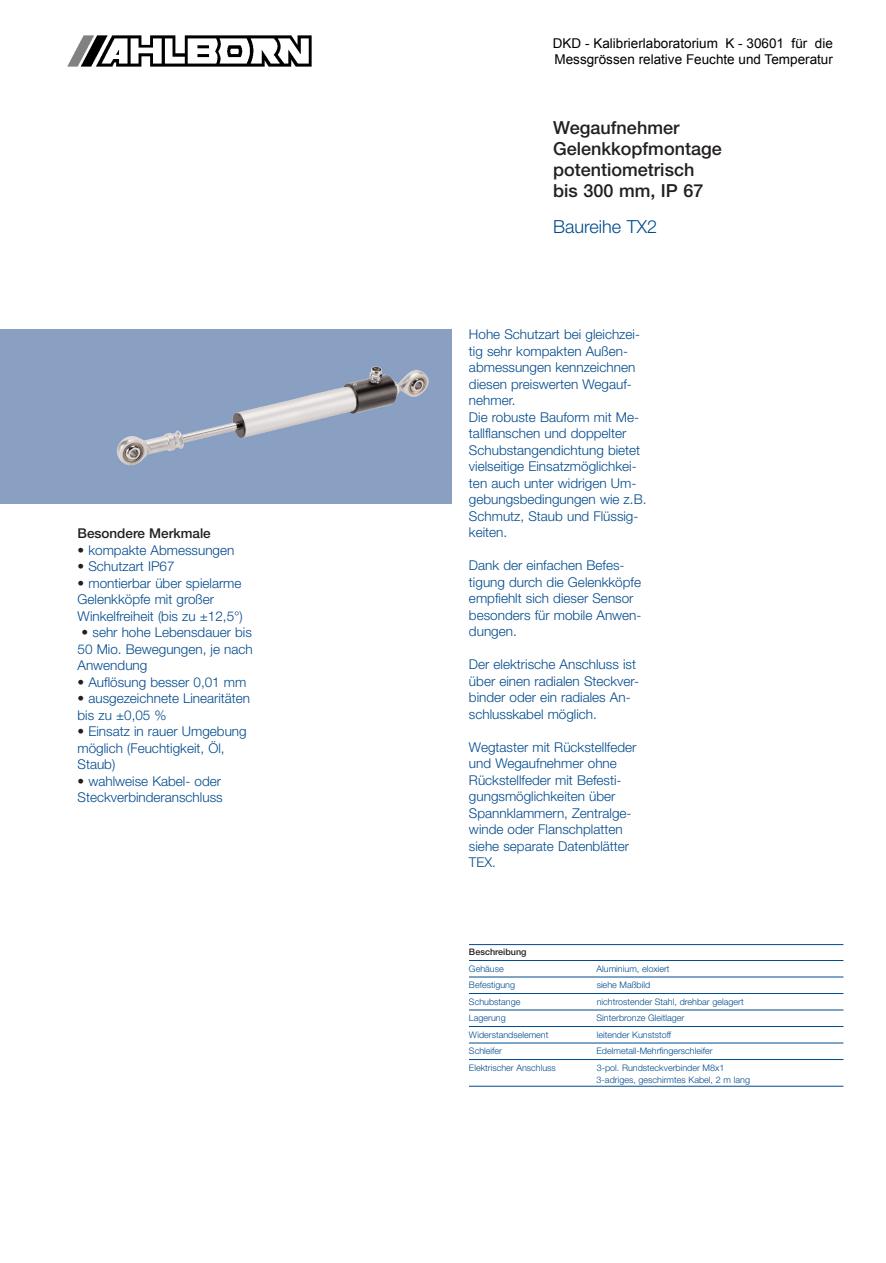
<style>
.page{position:relative;width:886px;height:1263px;background:#fff}
.page>*{position:absolute;margin:0;border:0;box-sizing:border-box;transform-origin:0 0}
.t1{font:500 18px/21px "Helvetica Neue";color:#231f20}
.t2{font:300 18px "Helvetica Neue";color:#004a8d}
.t3{font:300 13.5px/16.5px "Helvetica Neue";color:#004a8d}
.t4{font:13.5px/15.6px "Arial";color:#000}
.t5{font:500 13.5px "Helvetica Neue";color:#231f20}
.t6{font:300 9px/12px "Helvetica Neue";color:#004a8d}
.t7{font:500 9px "Helvetica Neue";color:#231f20}
.s1{color:#231f20}
</style>
<div class="page">
<hr style="left:469px;top:944px;width:374px;height:1px;background:#004a8d">
<hr style="left:469px;top:960px;width:374px;height:1px;background:#004a8d">
<hr style="left:469px;top:977px;width:374px;height:1px;background:#004a8d">
<hr style="left:469px;top:993px;width:374px;height:1px;background:#004a8d">
<hr style="left:469px;top:1010px;width:374px;height:1px;background:#004a8d">
<hr style="left:469px;top:1026px;width:374px;height:1px;background:#004a8d">
<hr style="left:469px;top:1043px;width:374px;height:1px;background:#004a8d">
<hr style="left:469px;top:1059px;width:374px;height:1px;background:#004a8d">
<hr style="left:469px;top:1086px;width:374px;height:1px;background:#004a8d">
<img style="left:0;top:337px;width:451px;height:146px">
<img style="left:67px;top:36px;width:245px;height:30px">
<p class="t5" style="left:77px;top:529px;width:135px">Besondere Merkmale</p>
<p class="t3" style="left:77px;top:541px;width:158px"><span class="s1">•</span> kompakte Abmessungen</p>
<p class="t3" style="left:77px;top:558px;width:99px"><span class="s1">•</span> Schutzart IP67</p>
<p class="t3" style="left:77px;top:574px;width:167px"><span class="s1">•</span> montierbar über spielarme<br>Gelenkköpfe mit großer<br>Winkelfreiheit (bis zu ±12,5°)</p>
<p class="t3" style="left:77px;top:624px;width:177px;text-align:justify;text-indent:4px"><span class="s1">•</span> sehr hohe Lebensdauer bis 50 Mio. Bewegungen, je nach Anwendung</p>
<p class="t3" style="left:77px;top:673px;width:170px"><span class="s1">•</span> Auflösung besser 0,01 mm</p>
<p class="t3" style="left:77px;top:690px;width:174px"><span class="s1">•</span> ausgezeichnete Linearitäten bis zu ±0,05 %</p>
<p class="t3" style="left:77px;top:723px;width:171px"><span class="s1">•</span> Einsatz in rauer Umgebung möglich (Feuchtigkeit, Öl,<br>Staub)</p>
<p class="t3" style="left:77px;top:772px;width:147px"><span class="s1">•</span> wahlweise Kabel- oder<br>Steckverbinderanschluss</p>
<p class="t4" style="left:552px;top:36px;width:281px">DKD - Kalibrierlaboratorium K - 30601 für die<br>Messgrössen relative Feuchte und Temperatur</p>
<h1 class="t1" style="left:553px;top:119px;width:170px">Wegaufnehmer<br>Gelenkkopfmontage potentiometrisch bis 300 mm, IP 67</h1>
<h1 class="t2" style="left:553px;top:216px;width:105px">Baureihe TX2</h1>
<p class="t3" style="left:469px;top:326px;width:179px">Hohe Schutzart bei gleichzei&shy;tig sehr kompakten Außen&shy;abmessungen kennzeichnen diesen preiswerten Wegauf&shy;nehmer.<br>Die robuste Bauform mit Me&shy;tallflanschen und doppelter<br>Schubstangendichtung bietet vielseitige Einsatzmöglichkei&shy;ten auch unter widrigen Um&shy;gebungsbedingungen wie z.B.<br>Schmutz, Staub und Flüssig&shy;keiten.</p>
<p class="t3" style="left:469px;top:557px;width:174px">Dank der einfachen Befes&shy;tigung durch die Gelenkköpfe empfiehlt sich dieser Sensor besonders für mobile Anwen&shy;dungen.</p>
<p class="t3" style="left:469px;top:656px;width:171px">Der elektrische Anschluss ist über einen radialen Steckver&shy;binder oder ein radiales An&shy;schlusskabel möglich.</p>
<p class="t3" style="left:469px;top:738px;width:169px">Wegtaster mit Rückstellfeder und Wegaufnehmer ohne<br>Rückstellfeder mit Befesti&shy;gungsmöglichkeiten über<br>Spannklammern, Zentralge&shy;winde oder Flanschplatten siehe separate Datenblätter<br>TEX.</p>
<p class="t7" style="left:469px;top:949px;width:59px">Beschreibung</p>
<p class="t6" style="left:469px;top:962px;width:36px">Gehäuse</p>
<p class="t6" style="left:596px;top:962px;width:74px">Aluminium, eloxiert</p>
<p class="t6" style="left:469px;top:979px;width:48px">Befestigung</p>
<p class="t6" style="left:596px;top:979px;width:55px">siehe Maßbild</p>
<p class="t6" style="left:469px;top:995px;width:53px">Schubstange</p>
<p class="t6" style="left:596px;top:995px;width:148px">nichtrostender Stahl, drehbar gelagert</p>
<p class="t6" style="left:469px;top:1012px;width:38px">Lagerung</p>
<p class="t6" style="left:596px;top:1012px;width:89px">Sinterbronze Gleitlager</p>
<p class="t6" style="left:469px;top:1028px;width:81px">Widerstandselement</p>
<p class="t6" style="left:596px;top:1028px;width:76px">leitender Kunststoff</p>
<p class="t6" style="left:469px;top:1045px;width:35px">Schleifer</p>
<p class="t6" style="left:596px;top:1045px;width:117px">Edelmetall-Mehrfingerschleifer</p>
<p class="t6" style="left:469px;top:1061px;width:88px">Elektrischer Anschluss</p>
<p class="t6" style="left:596px;top:1061px;width:155px">3-pol. Rundsteckverbinder M8x1<br>3-adriges, geschirmtes Kabel, 2 m lang</p>
</div>
